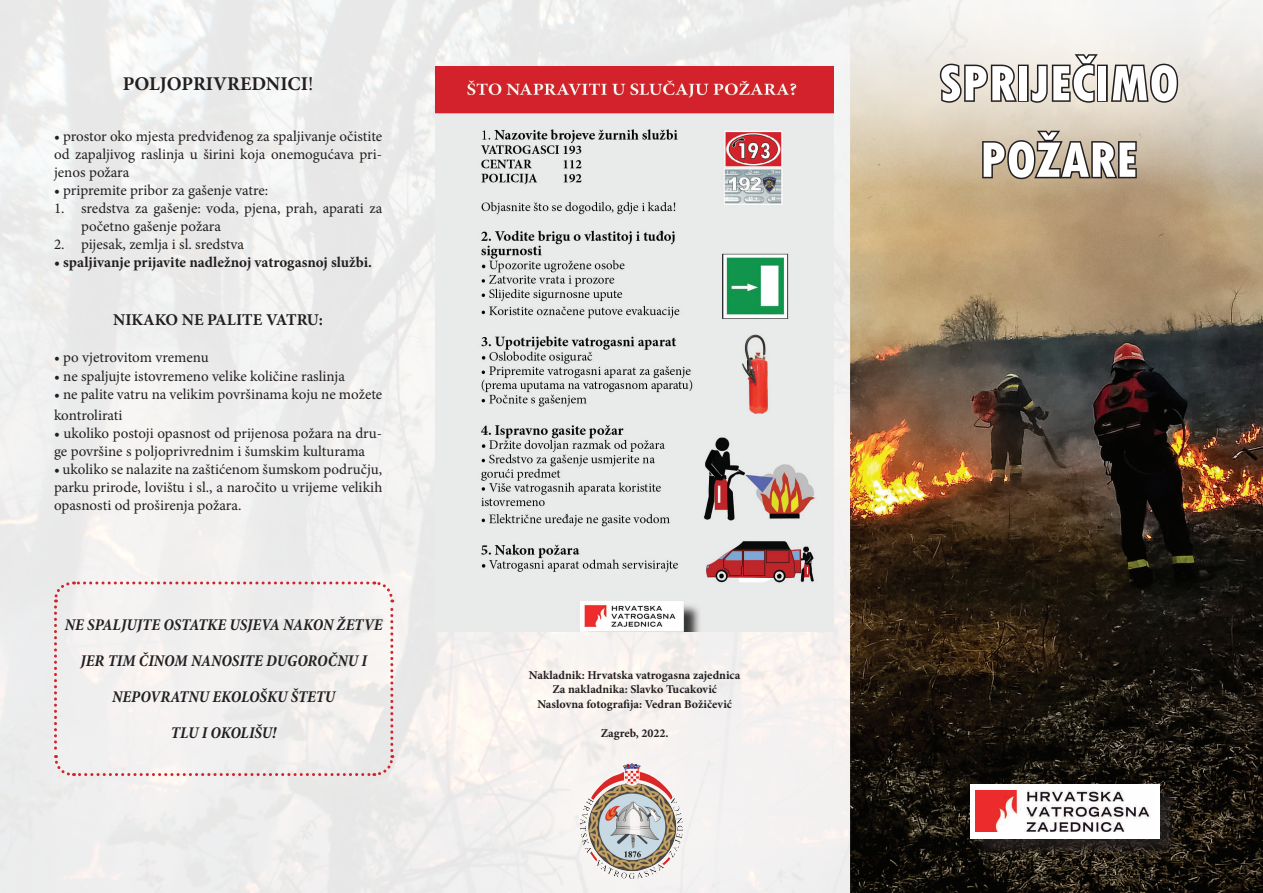
<style>
.page{position:relative;width:1263px;height:893px;background:#fff}
.page>*{position:absolute;margin:0;border:0;box-sizing:border-box;transform-origin:0 0}
.t1{font:800 condensed 52.5px/76.5px "Tw Cen";color:#fff;text-align:center}
.t2{font:700 19.5px "Minion Pro";color:#231f20}
.t3{font:italic 700 condensed 16.5px/36px "Minion Pro";color:#231f20;text-align:center}
.t4{font:700 16.5px "Minion Pro";color:#231f20}
.t5{font:15px/18px "Minion Pro";color:#231f20}
.t6{font:700 15px "Minion Pro";color:#231f20}
.t7{font:700 12px/14.4px "Minion Pro";color:#231f20;text-align:center}
.s1{font-weight:400}
</style>
<div class="page">
<img style="left:0;top:0;width:850px;height:893px">
<img style="left:850px;top:0;width:413px;height:893px">
<img style="left:586px;top:763px;width:93px;height:109px">
<svg style="left:938px;top:62px;width:81px;height:42px;background:#a39d95"></svg>
<div style="left:1018px;top:65px;width:11px;height:37px;border:3px solid #231f20"></div>
<svg style="left:1029px;top:53px;width:72px;height:51px;background:#ada7a0"></svg>
<div style="left:1097px;top:65px;width:11px;height:37px;border:3px solid #231f20"></div>
<svg style="left:1109px;top:56px;width:71px;height:49px;background:#aaa59f"></svg>
<svg style="left:981px;top:129px;width:157px;height:52px;background:#968978"></svg>
<div style="left:973px;top:787px;width:206px;height:71px;background:#231f20;opacity:.75"></div>
<div style="left:971px;top:784px;width:189px;height:55px;background:#fff"></div>
<img style="left:975px;top:790px;width:176px;height:42px">
<img style="left:436px;top:67px;width:397px;height:564px">
<svg style="left:52px;top:580px;width:343px;height:198px"></svg>
<h2 class="t2" style="left:123px;top:70px;width:192px">POLJOPRIVREDNICI<span class="s1">!</span></h2>
<p class="t5" style="left:54px;top:127px;width:330px;text-align:justify">• prostor oko mjesta predviđenog za spaljivanje očistite od zapaljivog raslinja u širini koja onemogućava pri&shy;jenos požara</p>
<p class="t5" style="left:54px;top:181px;width:216px">• pripremite pribor za gašenje vatre:</p>
<p class="t5" style="left:81px;top:199px;width:303px;text-indent:-27px">1. sredstva za gašenje: voda, pjena, prah, aparati za početno gašenje požara</p>
<p class="t5" style="left:54px;top:235px;width:192px">2. pijesak, zemlja i sl. sredstva</p>
<p class="t6" style="left:54px;top:252px;width:319px">• spaljivanje prijavite nadležnoj vatrogasnoj službi.</p>
<p class="t4" style="left:113px;top:308px;width:212px">NIKAKO NE PALITE VATRU:</p>
<p class="t5" style="left:54px;top:349px;width:156px">• po vjetrovitom vremenu</p>
<p class="t5" style="left:54px;top:367px;width:292px">• ne spaljujte istovremeno velike količine raslinja</p>
<p class="t5" style="left:54px;top:383px;width:330px;line-height:21.6px">• ne palite vatru na velikim površinama koju ne možete kontrolirati</p>
<p class="t5" style="left:54px;top:424px;width:330px">• ukoliko postoji opasnost od prijenosa požara na dru&shy;ge površine s poljoprivrednim i šumskim kulturama</p>
<p class="t5" style="left:54px;top:460px;width:330px;text-align:justify">• ukoliko se nalazite na zaštićenom šumskom području, parku prirode, lovištu i sl., a naročito u vrijeme velikih opasnosti od proširenja požara.</p>
<p class="t3" style="left:65px;top:607px;width:319px">NE SPALJUJTE OSTATKE USJEVA NAKON ŽETVE<br>JER TIM ČINOM NANOSITE DUGOROČNU I<br>NEPOVRATNU EKOLOŠKU ŠTETU<br>TLU I OKOLIŠU!</p>
<p class="t7" style="left:529px;top:668px;width:213px">Nakladnik: Hrvatska vatrogasna zajednica<br>Za nakladnika: Slavko Tucaković<br>Naslovna fotografija: Vedran Božičević</p>
<p class="t7" style="left:601px;top:725px;width:69px">Zagreb, 2022.</p>
<h1 class="t1" style="left:939px;top:45px;width:241px">SPRIJEČIMO<br>POŽARE</h1>
</div>
